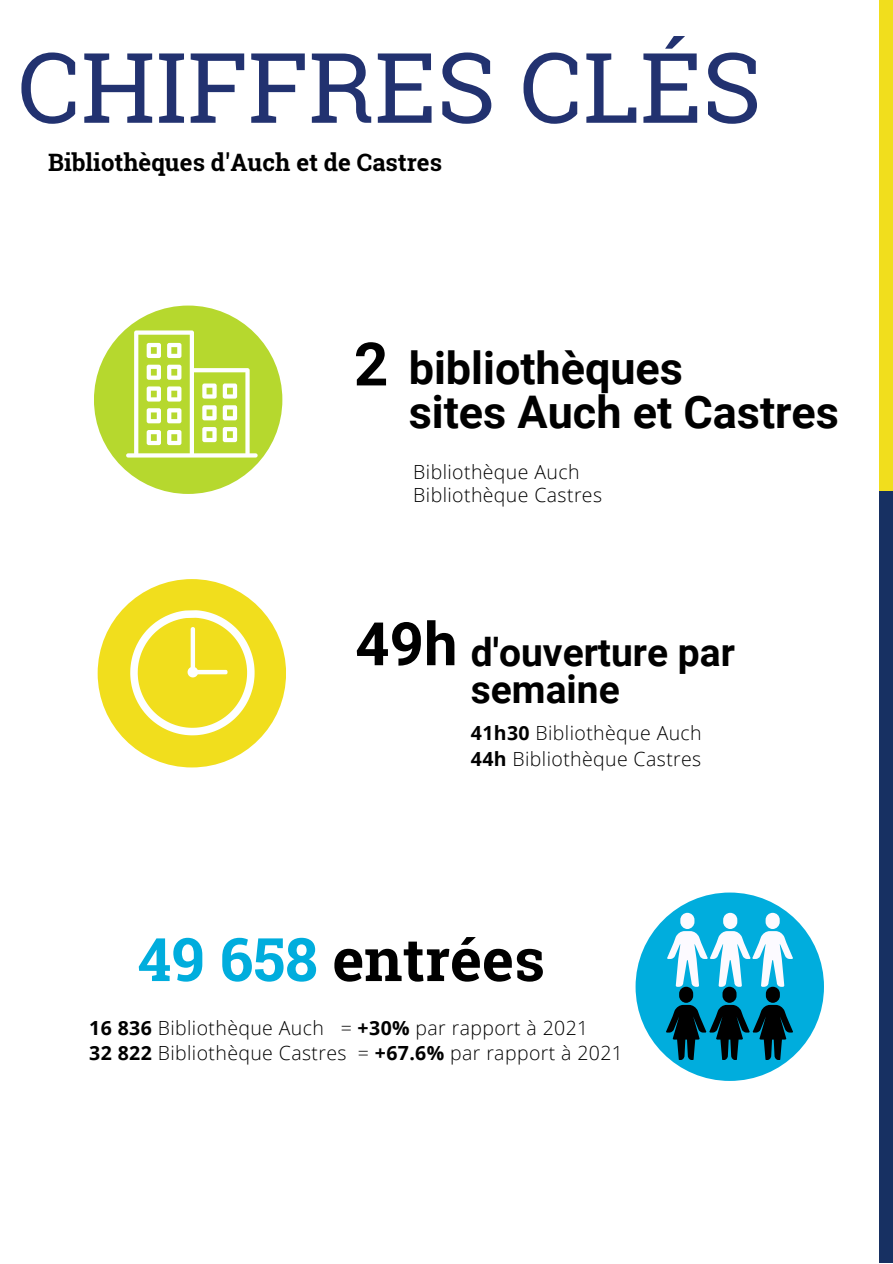
<style>
.page{position:relative;width:893px;height:1264px;background:#fff}
.page>*{position:absolute;margin:0;border:0;box-sizing:border-box;transform-origin:0 0}
.t1{font:97.35px "Roboto Slab";color:#223270}
.t2{font:700 60px "Roboto Slab";color:#000}
.t3{font:700 60px "Roboto";color:#000}
.t4{font:700 45px "Roboto";color:#000}
.t5{font:700 39px/37px "Roboto";color:#000}
.t6{font:700 24px "Roboto Slab";color:#000}
.t7{font:300 19.5px "Open Sans";letter-spacing:.02em;color:#000}
.s1{font-weight:700}
.s2{color:#00addd}
</style>
<div class="page">
<div style="left:879px;top:0;width:13px;height:491px;background:#f1de1d"></div>
<div style="left:879px;top:491px;width:13px;height:771px;background:#173062"></div>
<div style="left:94px;top:305px;width:188px;height:189px;background:#b6d82e;border-radius:50%"></div>
<svg style="left:126px;top:330px;width:132px;height:127px"></svg>
<div style="left:98px;top:579px;width:188px;height:188px;background:#f1de1d;border-radius:50%"></div>
<svg style="left:130px;top:610px;width:124px;height:125px"></svg>
<div style="left:635px;top:892px;width:188px;height:188px;background:#00addd;border-radius:50%"></div>
<svg style="left:666px;top:912px;width:127px;height:148px"></svg>
<p class="t1" style="left:18px;top:21px;width:744px">CHIFFRES CLÉS</p>
<p class="t6" style="left:48px;top:145px;width:395px">Bibliothèques d'Auch et de Castres</p>
<p class="t3" style="left:354px;top:330px;width:36px">2</p>
<p class="t4" style="left:408px;top:342px;width:276px">bibliothèques</p>
<p class="t4" style="left:408px;top:386px;width:432px">sites Auch et Castres</p>
<p class="t7" style="left:413px;top:458px;width:168px">Bibliothèque Auch</p>
<p class="t7" style="left:413px;top:481px;width:190px">Bibliothèque Castres</p>
<p class="t3" style="left:355px;top:609px;width:104px">49h</p>
<p class="t5" style="left:471px;top:634px;width:265px">d'ouverture par semaine</p>
<p class="t7" style="left:471px;top:719px;width:232px"><span class="s1">41h30</span> Bibliothèque Auch</p>
<p class="t7" style="left:471px;top:745px;width:232px"><span class="s1">44h</span> Bibliothèque Castres</p>
<p class="t2" style="left:138px;top:918px;width:408px"><span class="s2">49 658</span> entrées</p>
<p class="t7" style="left:89px;top:1013px;width:500px"><span class="s1">16 836</span> Bibliothèque Auch = <span class="s1">+30%</span> par rapport à 2021</p>
<p class="t7" style="left:89px;top:1039px;width:535px"><span class="s1">32 822</span> Bibliothèque Castres = <span class="s1">+67.6%</span> par rapport à 2021</p>
</div>
